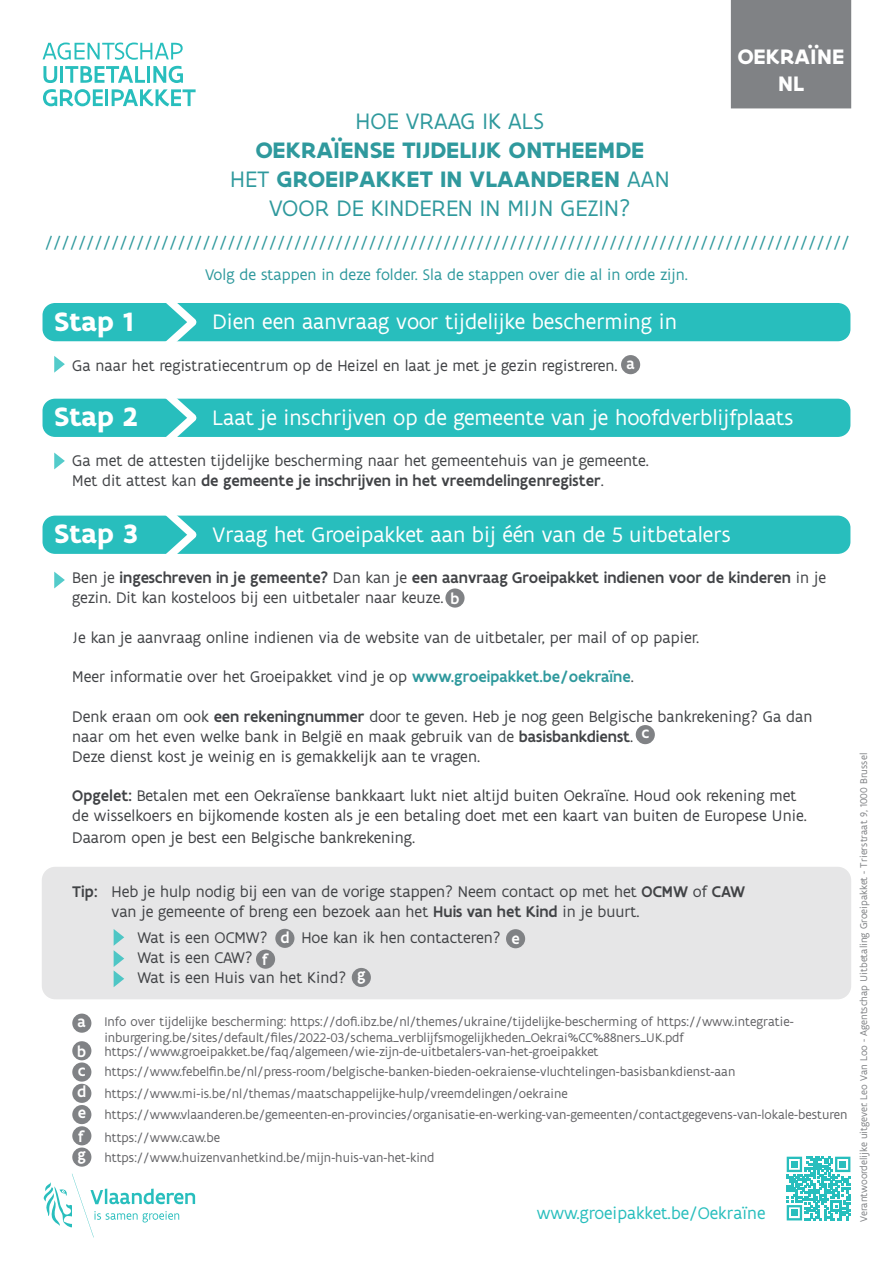
<style>
.page{position:relative;width:893px;height:1263px;background:#fff}
.page>*{position:absolute;margin:0;border:0;box-sizing:border-box;transform-origin:0 0}
.t1{font:700 28.5px "Flanders Art Sans";color:#fff}
.t2{font:700 24px/28.8px "Flanders Art Sans";letter-spacing:.005em;color:#2f999d;text-align:center}
.t3{font:24px "Flanders Art Sans";letter-spacing:.005em;color:#2f999d}
.t4{font:22.5px "Flanders Art Sans";color:#fff}
.t5{font:700 22.5px/27px "Flanders Art Sans";letter-spacing:.005em;color:#fff;text-align:center}
.t6{font:18px "Flanders Art Sans";color:#28bebd}
.t7{font:17.55px "Flanders Art Sans";color:#2f999d}
.t8{font:16.5px/19.8px "Flanders Art Sans";color:#414346}
.t9{font:500 16.5px/19.8px "Flanders Art Sans";color:#414346}
.t10{font:16.5px "Flanders Art Sans";color:#2f999d}
.t11{font:500 16.5px/21.3px "Flanders Art Sans";color:#fff}
.t12{font:13.5px/21px "Flanders Art Sans";color:#636366}
.t13{font:10.5px "Flanders Art Sans";color:#808285}
.s1{font-weight:400}
.s2{font-weight:500}
.s3{color:#fff}
.s4{font-weight:500;color:#2f999d}
.s5{font-weight:500;font-size:16.5px;color:#fff}
</style>
<div class="page">
<svg style="left:43px;top:43px;width:140px;height:17px"></svg>
<svg style="left:43px;top:66px;width:14px;height:17px"></svg>
<hr style="left:60px;top:66px;width:3px;height:17px;background:#28bebd">
<svg style="left:65px;top:66px;width:80px;height:17px"></svg>
<hr style="left:147px;top:66px;width:3px;height:17px;background:#28bebd">
<svg style="left:153px;top:66px;width:30px;height:17px"></svg>
<svg style="left:43px;top:89px;width:60px;height:17px"></svg>
<hr style="left:105px;top:89px;width:3px;height:17px;background:#28bebd">
<svg style="left:112px;top:89px;width:84px;height:17px"></svg>
<svg style="left:43px;top:1174px;width:152px;height:63px"></svg>
<div style="left:43px;top:303px;width:807px;height:38px;background:#28bebd;border-radius:12px"></div>
<div style="left:43px;top:399px;width:807px;height:38px;background:#28bebd;border-radius:12px"></div>
<div style="left:43px;top:516px;width:807px;height:38px;background:#28bebd;border-radius:12px"></div>
<svg style="left:54px;top:356px;width:11px;height:17px"></svg>
<svg style="left:54px;top:453px;width:11px;height:16px"></svg>
<svg style="left:54px;top:572px;width:11px;height:16px"></svg>
<svg style="left:156px;top:303px;width:47px;height:39px"></svg>
<svg style="left:156px;top:398px;width:47px;height:39px"></svg>
<svg style="left:156px;top:515px;width:47px;height:39px"></svg>
<div style="left:731px;top:0;width:120px;height:108px;background:#808285"></div>
<div style="left:43px;top:867px;width:807px;height:131px;background:#e6e6e7;border-radius:13px"></div>
<div style="left:42px;top:867px;width:809px;height:132px;border:2px solid #808285;border-radius:13px"></div>
<div style="left:621px;top:355px;width:19px;height:19px;background:#808285;border-radius:50%"></div>
<div style="left:72px;top:1013px;width:19px;height:20px;background:#808285;border-radius:50%"></div>
<div style="left:72px;top:1041px;width:19px;height:19px;background:#808285;border-radius:50%"></div>
<div style="left:72px;top:1062px;width:19px;height:19px;background:#808285;border-radius:50%"></div>
<div style="left:72px;top:1084px;width:19px;height:19px;background:#808285;border-radius:50%"></div>
<div style="left:72px;top:1105px;width:19px;height:19px;background:#808285;border-radius:50%"></div>
<div style="left:72px;top:1126px;width:19px;height:19px;background:#808285;border-radius:50%"></div>
<div style="left:445px;top:588px;width:20px;height:20px;background:#808285;border-radius:50%"></div>
<div style="left:636px;top:725px;width:19px;height:19px;background:#808285;border-radius:50%"></div>
<div style="left:275px;top:929px;width:19px;height:19px;background:#808285;border-radius:50%"></div>
<div style="left:506px;top:929px;width:19px;height:19px;background:#808285;border-radius:50%"></div>
<div style="left:256px;top:949px;width:19px;height:20px;background:#808285;border-radius:50%"></div>
<svg style="left:114px;top:929px;width:10px;height:58px"></svg>
<div style="left:352px;top:968px;width:19px;height:19px;background:#808285;border-radius:50%"></div>
<div style="left:72px;top:1147px;width:19px;height:20px;background:#808285;border-radius:50%"></div>
<svg style="left:787px;top:1157px;width:63px;height:63px"></svg>
<div style="left:791px;top:1161px;width:7px;height:7px;background:#28bebd"></div>
<div style="left:839px;top:1161px;width:7px;height:7px;background:#28bebd"></div>
<div style="left:791px;top:1209px;width:7px;height:7px;background:#28bebd"></div>
<h2 class="t3" style="left:355px;top:107px;width:190px">HOE VRAAG IK ALS</h2>
<h2 class="t2" style="left:230px;top:136px;width:441px">OEKRAÏENSE TIJDELIJK ONTHEEMDE<br><span class="s1">HET</span> GROEIPAKKET IN VLAANDEREN <span class="s1">AAN<br>VOOR DE KINDEREN IN MIJN GEZIN?</span></h2>
<h3 class="t5" style="left:737px;top:43px;width:109px">OEKRAÏNE<br>NL</h3>
<p class="t7" style="left:45px;top:231px;width:806px">/////////////////////////////////////////////////////////////////////////////////////////////////</p>
<p class="t10" style="left:205px;top:265px;width:484px">Volg de stappen in deze folder. Sla de stappen over die al in orde zijn.</p>
<h1 class="t1" style="left:54px;top:303px;width:81px">Stap 1</h1>
<h3 class="t4" style="left:213px;top:308px;width:466px">Dien een aanvraag voor tijdelijke bescherming in</h3>
<p class="t8" style="left:72px;top:356px;width:547px">Ga naar het registratiecentrum op de Heizel en laat je met je gezin registreren.</p>
<p class="t11" style="left:626px;top:353px;width:10px">a</p>
<h1 class="t1" style="left:54px;top:399px;width:85px">Stap 2</h1>
<h3 class="t4" style="left:213px;top:404px;width:582px">Laat je inschrijven op de gemeente van je hoofdverblijfplaats</h3>
<p class="t8" style="left:72px;top:451px;width:578px">Ga met de attesten tijdelijke bescherming naar het gemeentehuis van je gemeente.<br>Met dit attest kan <span class="s2">de gemeente je inschrijven in het vreemdelingenregister</span>.</p>
<h1 class="t1" style="left:54px;top:516px;width:85px">Stap 3</h1>
<h3 class="t4" style="left:213px;top:521px;width:520px">Vraag het Groeipakket aan bij één van de 5 uitbetalers</h3>
<p class="t9" style="left:72px;top:568px;width:755px"><span class="s1">Ben je</span> ingeschreven in je gemeente? <span class="s1">Dan kan je</span> een aanvraag Groeipakket indienen voor de kinderen <span class="s1">in je gezin. Dit kan kosteloos bij een uitbetaler naar keuze.</span> <span class="s3">b</span></p>
<p class="t8" style="left:72px;top:628px;width:628px">Je kan je aanvraag online indienen via de website van de uitbetaler, per mail of op papier.</p>
<p class="t8" style="left:72px;top:667px;width:563px">Meer informatie over het Groeipakket vind je op <span class="s4">www.groeipakket.be/oekraïne</span>.</p>
<p class="t8" style="left:72px;top:707px;width:742px">Denk eraan om ook <span class="s2">een rekeningnummer</span> door te geven. Heb je nog geen Belgische bankrekening? Ga dan naar om het even welke bank in België en maak gebruik van de <span class="s2">basisbankdienst</span>.<br>Deze dienst kost je weinig en is gemakkelijk aan te vragen.</p>
<p class="t8" style="left:72px;top:786px;width:736px"><span class="s2">Opgelet:</span> Betalen met een Oekraïense bankkaart lukt niet altijd buiten Oekraïne. Houd ook rekening met de wisselkoers en bijkomende kosten als je een betaling doet met een kaart van buiten de Europese Unie.</p>
<p class="t8" style="left:72px;top:827px;width:345px">Daarom open je best een Belgische bankrekening.</p>
<p class="t11" style="left:641px;top:723px;width:9px">c</p>
<p class="t9" style="left:72px;top:882px;width:27px">Tip:</p>
<p class="t8" style="left:111px;top:882px;width:635px">Heb je hulp nodig bij een van de vorige stappen? Neem contact op met het <span class="s2">OCMW</span> of <span class="s2">CAW </span>van je gemeente of breng een bezoek aan het <span class="s2">Huis van het Kind</span> in je buurt.</p>
<p class="t11" style="left:280px;top:927px;width:11px">d</p>
<p class="t11" style="left:511px;top:928px;width:10px">e</p>
<p class="t8" style="left:137px;top:928px;width:132px">Wat is een OCMW?</p>
<p class="t8" style="left:301px;top:928px;width:201px">Hoe kan ik hen contacteren?</p>
<p class="t8" style="left:137px;top:948px;width:210px">Wat is een CAW?<br>Wat is een Huis van het Kind?</p>
<p class="t11" style="left:262px;top:949px;width:6px">f</p>
<p class="t11" style="left:357px;top:964px;width:10px">g</p>
<p class="t11" style="left:77px;top:1007px;width:11px;line-height:29.7px">a b</p>
<p class="t11" style="left:77px;top:1060px;width:11px;text-align:justify">c d e</p>
<p class="t11" style="left:78px;top:1126px;width:6px">f</p>
<p class="t12" style="left:104px;top:1013px;width:691px;line-height:16.2px">Info over tijdelijke bescherming: https://dofi.ibz.be/nl/themes/ukraine/tijdelijke-bescherming of https://www.integratie&shy;inburgering.be/sites/default/files/2022-03/schema_verblijfsmogelijkheden_Oekrai%CC%88ners_UK.pdf</p>
<p class="t12" style="left:104px;top:1041px;width:744px">https://www.groeipakket.be/faq/algemeen/wie-zijn-de-uitbetalers-van-het-groeipakket https://www.febelfin.be/nl/press-room/belgische-banken-bieden-oekraiense-vluchtelingen-basisbankdienst-aan https://www.mi-is.be/nl/themas/maatschappelijke-hulp/vreemdelingen/oekraine https://www.vlaanderen.be/gemeenten-en-provincies/organisatie-en-werking-van-gemeenten/contactgegevens-van-lokale-besturen</p>
<p class="t12" style="left:104px;top:1127px;width:117px">https://www.caw.be</p>
<p class="t12" style="left:78px;top:1147px;width:358px"><span class="s5">g</span> https://www.huizenvanhetkind.be/mijn-huis-van-het-kind</p>
<p class="t6" style="left:537px;top:1202px;width:230px">www.groeipakket.be/Oekraïne</p>
<p class="t13" style="left:857px;top:1222px;width:470px;rotate:-90deg">Verantwoordelijke uitgever: Leo Van Loo - Agentschap Uitbetaling Groeipakket - Trierstraat 9, 1000 Brussel</p>
</div>
